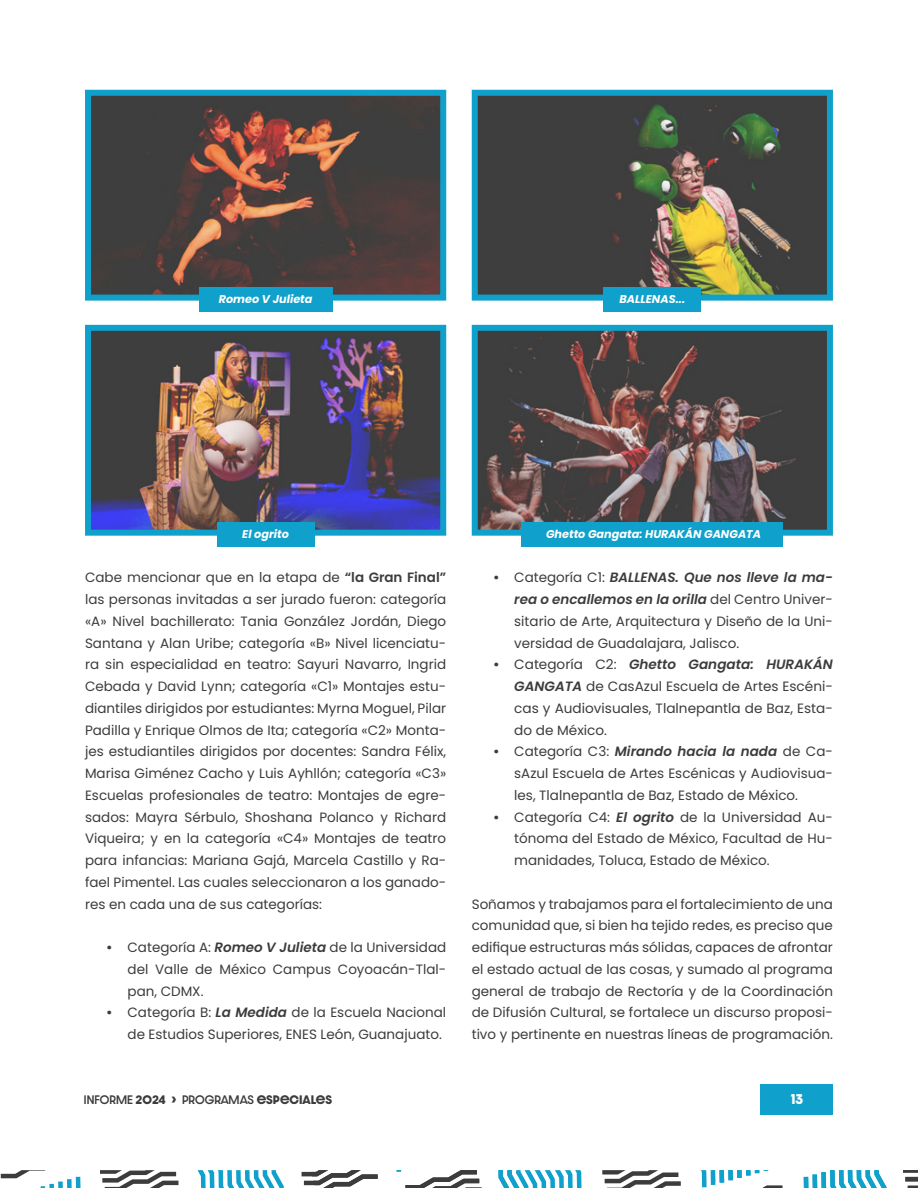
<style>
.page{position:relative;width:918px;height:1188px;background:#fff}
.page>*{position:absolute;margin:0;border:0;box-sizing:border-box;transform-origin:0 0}
.t1{font:13.5px/21.8px "Poppins";color:#3c3c3b;text-align:justify}
.t2{font:700 12px "Dazzle Unicase";color:#fff}
.t3{font:italic 700 11.25px "Poppins";color:#fff}
.t4{font:500 10.5px "Dazzle Unicase";color:#3c3c3b}
.s1{font-weight:600}
.s2{font-weight:600;font-style:italic}
.s3{font-weight:700}
</style>
<div class="page">
<svg style="left:198px;top:1170px;width:86px;height:18px"></svg>
<div style="left:67px;top:1179px;width:5px;height:9px;background:#0fa1cb"></div>
<hr style="left:76px;top:1177px;width:4px;height:11px;background:#0fa1cb">
<svg style="left:100px;top:1170px;width:78px;height:18px"></svg>
<svg style="left:1px;top:1170px;width:62px;height:18px"></svg>
<hr style="left:813px;top:1174px;width:4px;height:14px;background:#52bad8">
<svg style="left:602px;top:1170px;width:79px;height:18px"></svg>
<svg style="left:397px;top:1170px;width:85px;height:18px"></svg>
<svg style="left:498px;top:1170px;width:84px;height:18px"></svg>
<svg style="left:302px;top:1170px;width:76px;height:18px"></svg>
<hr style="left:804px;top:1177px;width:4px;height:11px;background:#0fa1cb">
<div style="left:812px;top:1175px;width:5px;height:13px;background:#0fa1cb"></div>
<svg style="left:821px;top:1170px;width:66px;height:18px"></svg>
<svg style="left:908px;top:1181px;width:10px;height:7px"></svg>
<hr style="left:905px;top:1177px;width:13px;height:4px;background:#3c3c3c">
<hr style="left:903px;top:1170px;width:15px;height:3px;background:#3c3c3c">
<div style="left:719px;top:1170px;width:5px;height:13px;background:#0fa1cb"></div>
<div style="left:728px;top:1170px;width:5px;height:10px;background:#0fa1cb"></div>
<div style="left:737px;top:1170px;width:5px;height:8px;background:#0fa1cb"></div>
<svg style="left:746px;top:1170px;width:22px;height:6px"></svg>
<svg style="left:763px;top:1186px;width:19px;height:2px"></svg>
<svg style="left:701px;top:1170px;width:14px;height:17px"></svg>
<div style="left:761px;top:1084px;width:72px;height:30px;background:#0fa1cb"></div>
<img style="left:92px;top:97px;width:347px;height:197px">
<div style="left:85px;top:90px;width:361px;height:211px;border:6px solid #0fa1cb"></div>
<img style="left:479px;top:97px;width:347px;height:197px">
<div style="left:472px;top:90px;width:361px;height:211px;border:6px solid #0fa1cb"></div>
<img style="left:479px;top:332px;width:347px;height:197px">
<div style="left:472px;top:325px;width:361px;height:211px;border:6px solid #0fa1cb"></div>
<img style="left:92px;top:332px;width:347px;height:197px">
<div style="left:85px;top:325px;width:361px;height:211px;border:6px solid #0fa1cb"></div>
<div style="left:199px;top:287px;width:134px;height:24px;background:#0fa1cb"></div>
<div style="left:604px;top:287px;width:97px;height:24px;background:#0fa1cb"></div>
<div style="left:217px;top:522px;width:97px;height:24px;background:#0fa1cb"></div>
<div style="left:522px;top:522px;width:261px;height:24px;background:#0fa1cb"></div>
<p class="t3" style="left:219px;top:292px;width:95px">Romeo V Julieta</p>
<p class="t3" style="left:619px;top:292px;width:67px">BALLENAS...</p>
<p class="t3" style="left:242px;top:527px;width:48px">El ogrito</p>
<p class="t3" style="left:546px;top:527px;width:217px">Ghetto Gangata: HURAKÁN GANGATA</p>
<p class="t1" style="left:85px;top:567px;width:363px">Cabe mencionar que en la etapa de <span class="s1">“la Gran Final” </span>las personas invitadas a ser jurado fueron: categoría «A» Nivel bachillerato: Tania González Jordán, Diego Santana y Alan Uribe; categoría «B» Nivel licenciatu&shy;ra sin especialidad en teatro: Sayuri Navarro, Ingrid Cebada y David Lynn; categoría «C1» Montajes estu&shy;diantiles dirigidos por estudiantes: Myrna Moguel, Pilar Padilla y Enrique Olmos de Ita; categoría «C2» Monta&shy;jes estudiantiles dirigidos por docentes: Sandra Félix, Marisa Giménez Cacho y Luis Ayhllón; categoría «C3» Escuelas profesionales de teatro: Montajes de egre&shy;sados: Mayra Sérbulo, Shoshana Polanco y Richard Viqueira; y en la categoría «C4» Montajes de teatro para infancias: Mariana Gajá, Marcela Castillo y Ra&shy;fael Pimentel. Las cuales seleccionaron a los ganado&shy;res en cada una de sus categorías:</p>
<p class="t1" style="left:128px;top:937px;width:320px;text-indent:-21px"><span class="s1">•</span> Categoría A: <span class="s2">Romeo V Julieta</span> de la Universidad del Valle de México Campus Coyoacán-Tlal&shy;pan, CDMX.</p>
<p class="t1" style="left:128px;top:1002px;width:320px;text-indent:-21px"><span class="s1">•</span> Categoría B: <span class="s2">La Medida</span> de la Escuela Nacional de Estudios Superiores, ENES León, Guanajuato.</p>
<p class="t1" style="left:514px;top:567px;width:320px;text-indent:-21px"><span class="s1">•</span> Categoría C1: <span class="s2">BALLENAS. Que nos lleve la ma&shy;rea o encallemos en la orilla</span> del Centro Univer&shy;sitario de Arte, Arquitectura y Diseño de la Uni&shy;versidad de Guadalajara, Jalisco.</p>
<p class="t1" style="left:514px;top:654px;width:320px;text-indent:-21px"><span class="s1">•</span> Categoría C2: <span class="s2">Ghetto Gangata: HURAKÁN GANGATA</span> de CasAzul Escuela de Artes Escéni&shy;cas y Audiovisuales, Tlalnepantla de Baz, Esta&shy;do de México.</p>
<p class="t1" style="left:514px;top:741px;width:320px;text-indent:-21px"><span class="s1">•</span> Categoría C3: <span class="s2">Mirando hacia la nada</span> de Ca&shy;sAzul Escuela de Artes Escénicas y Audiovisua&shy;les, Tlalnepantla de Baz, Estado de México.</p>
<p class="t1" style="left:514px;top:806px;width:320px;text-indent:-21px"><span class="s1">•</span> Categoría C4: <span class="s2">El ogrito</span> de la Universidad Au&shy;tónoma del Estado de México, Facultad de Hu&shy;manidades, Toluca, Estado de México.</p>
<p class="t1" style="left:472px;top:893px;width:363px">Soñamos y trabajamos para el fortalecimiento de una comunidad que, si bien ha tejido redes, es preciso que edifique estructuras más sólidas, capaces de afrontar el estado actual de las cosas, y sumado al programa general de trabajo de Rectoría y de la Coordinación de Difusión Cultural, se fortalece un discurso proposi&shy;tivo y pertinente en nuestras líneas de programación.</p>
<p class="t4" style="left:84px;top:1092px;width:250px">INFORME <span class="s3">2024 ›</span> PROGRAMAS <span class="s3">ESPECIALES</span></p>
<p class="t2" style="left:791px;top:1090px;width:14px">13</p>
</div>
